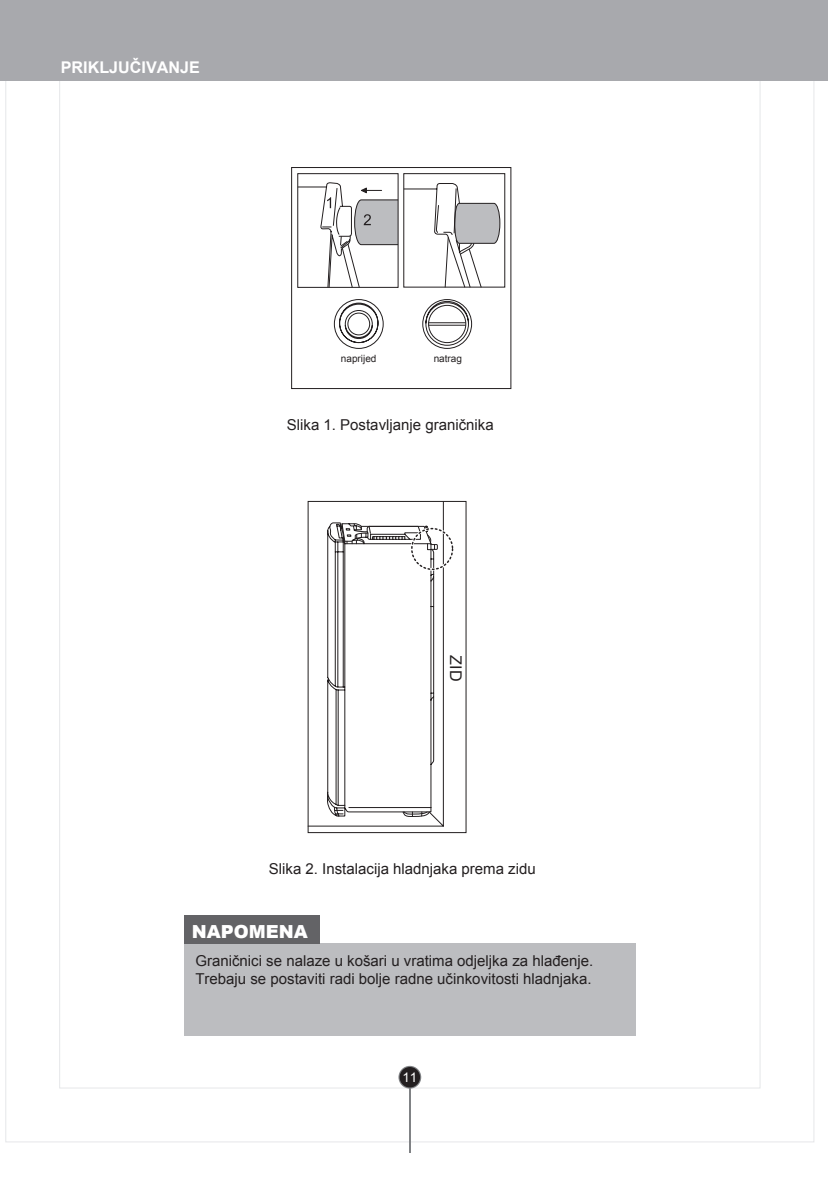
<style>
.page{position:relative;width:828px;height:1197px;background:#fff}
.page>*{position:absolute;margin:0;border:0;box-sizing:border-box;transform-origin:0 0}
.t1{font:900 18px "Arial";color:#fff}
.t2{font:700 16.2px "Arial";color:#fff}
.t3{font:16.2px "Arial";color:#231f20}
.t4{font:15px/18px "Arial";color:#231f20}
.t5{font:13.4px "Arial";color:#fff}
.t6{font:10px "Arial";color:#231f20}
</style>
<div class="page">
<hr style="left:409px;top:1077px;width:2px;height:75px;background:#808285">
<svg style="left:398px;top:1065px;width:23px;height:23px"></svg>
<div style="left:399px;top:1066px;width:21px;height:21px;background:#231f20;border-radius:50%"></div>
<div style="left:0;top:0;width:827px;height:81px;background:#a8a9ad"></div>
<svg style="left:291px;top:167px;width:220px;height:222px"></svg>
<hr style="left:428px;top:325px;width:38px;height:1px;background:#231f20">
<hr style="left:428px;top:322px;width:38px;height:1px;background:#231f20">
<svg style="left:297px;top:167px;width:204px;height:121px"></svg>
<svg style="left:310px;top:503px;width:134px;height:323px"></svg>
<div style="left:308px;top:501px;width:158px;height:332px;border:1px solid #231f20"></div>
<div style="left:410px;top:527px;width:44px;height:43px;border:3px solid #fff;border-radius:50%"></div>
<div style="left:411px;top:528px;width:42px;height:42px;border:1px dashed #231f20;border-radius:50%"></div>
<div style="left:184px;top:943px;width:451px;height:92px;background:#bcbdc0"></div>
<div style="left:184px;top:915px;width:136px;height:28px;background:#636366"></div>
<p class="t2" style="left:61px;top:57px;width:141px">PRIKLJUČIVANJE</p>
<p class="t6" style="left:341px;top:351px;width:37px">naprijed</p>
<p class="t6" style="left:434px;top:351px;width:30px">natrag</p>
<p class="t4" style="left:287px;top:415px;width:208px">Slika 1. Postavljanje graničnika</p>
<p class="t3" style="left:466px;top:655px;width:28px;rotate:90deg">ZID</p>
<p class="t4" style="left:269px;top:860px;width:268px">Slika 2. Instalacija hladnjaka prema zidu</p>
<p class="t1" style="left:192px;top:918px;width:117px">NAPOMENA</p>
<p class="t4" style="left:195px;top:952px;width:399px">Graničnici se nalaze u košari u vratima odjeljka za hlađenje.<br>Trebaju se postaviti radi bolje radne učinkovitosti hladnjaka.</p>
<p class="t5" style="left:402px;top:1068px;width:16px">11</p>
</div>
